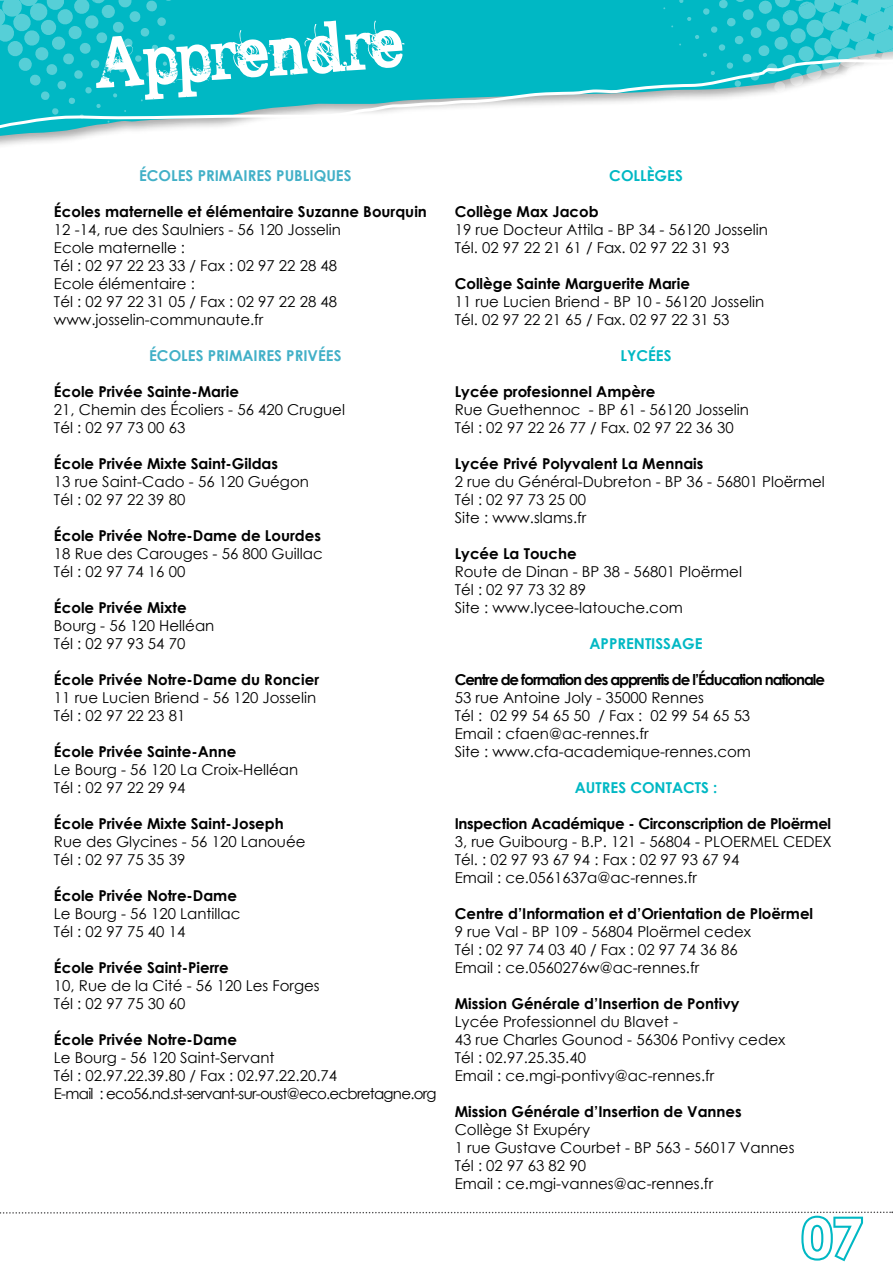
<style>
.page{position:relative;width:893px;height:1263px;background:#fff}
.page>*{position:absolute;margin:0;border:0;box-sizing:border-box;transform-origin:0 0}
.t1{font:60px "BROKENGHOST";color:#fff}
.t2{font:700 54px "Century Gothic";color:#fff}
.t3{font:15px/18px "Century Gothic";color:#000}
.t4{font:700 15px "Century Gothic";color:#000}
.t5{font:15px/18px "Century Gothic";letter-spacing:-.05em;color:#000}
.t6{font:700 15px "Century Gothic";letter-spacing:-.07em;color:#000}
.t7{font:700 15px "Century Gothic";color:#42b0c7}
.t8{font:700 15px "Century Gothic";letter-spacing:-.02em;color:#000}
.t9{font:700 15px "Century Gothic";color:#00b8c4}
</style>
<div class="page">
<svg style="left:0;top:1211px;width:893px;height:51px"></svg>
<div style="left:176px;top:0;width:503px;height:49px;background:#00b8c4"></div>
<svg style="left:0;top:49px;width:679px;height:92px"></svg>
<svg style="left:0;top:0;width:176px;height:123px;background:#19bec9"></svg>
<svg style="left:679px;top:0;width:214px;height:99px"></svg>
<h1 class="t1" style="left:91px;top:17px;width:311px;rotate:-4deg">Apprendre</h1>
<h1 class="t1" style="left:14px;top:54px;width:251px;rotate:-6deg">Editorial</h1>
<p class="t7" style="left:139px;top:164px;width:18px">écoles</p>
<p class="t7" style="left:198px;top:164px;width:10px">primaires</p>
<p class="t7" style="left:276px;top:164px;width:10px">publiques</p>
<p class="t4" style="left:54px;top:200px;width:374px">Écoles maternelle et élémentaire Suzanne Bourquin</p>
<p class="t3" style="left:54px;top:220px;width:289px">12 -14, rue des Saulniers - 56 120 Josselin<br>Ecole maternelle :<br>Tél : 02 97 22 23 33 / Fax : 02 97 22 28 48<br>Ecole élémentaire :<br>Tél : 02 97 22 31 05 / Fax : 02 97 22 28 48 www.josselin-communaute.fr</p>
<p class="t7" style="left:149px;top:344px;width:18px">écoles</p>
<p class="t7" style="left:208px;top:344px;width:10px">primaires</p>
<p class="t7" style="left:286px;top:344px;width:9px">priv</p>
<p class="t7" style="left:318px;top:344px;width:16px">ées</p>
<p class="t4" style="left:54px;top:380px;width:187px">École Privée Sainte-Marie</p>
<p class="t3" style="left:54px;top:400px;width:293px">21, Chemin des Écoliers - 56 420 Cruguel<br>Tél : 02 97 73 00 63</p>
<p class="t4" style="left:54px;top:452px;width:226px">École Privée Mixte Saint-Gildas</p>
<p class="t3" style="left:54px;top:472px;width:256px">13 rue Saint-Cado - 56 120 Guégon<br>Tél : 02 97 22 39 80</p>
<p class="t4" style="left:54px;top:524px;width:269px">École Privée Notre-Dame de Lourdes</p>
<p class="t3" style="left:54px;top:544px;width:270px">18 Rue des Carouges - 56 800 Guillac<br>Tél : 02 97 74 16 00</p>
<p class="t4" style="left:54px;top:596px;width:134px">École Privée Mixte</p>
<p class="t3" style="left:54px;top:616px;width:162px">Bourg - 56 120 Helléan<br>Tél : 02 97 93 54 70</p>
<p class="t4" style="left:54px;top:668px;width:267px">École Privée Notre-Dame du Roncier</p>
<p class="t3" style="left:54px;top:688px;width:264px">11 rue Lucien Briend - 56 120 Josselin<br>Tél : 02 97 22 23 81</p>
<p class="t4" style="left:54px;top:740px;width:184px">École Privée Sainte-Anne</p>
<p class="t3" style="left:54px;top:760px;width:246px">Le Bourg - 56 120 La Croix-Helléan<br>Tél : 02 97 22 29 94</p>
<p class="t4" style="left:54px;top:812px;width:231px">École Privée Mixte Saint-Joseph</p>
<p class="t3" style="left:54px;top:832px;width:253px">Rue des Glycines - 56 120 Lanouée<br>Tél : 02 97 75 35 39</p>
<p class="t4" style="left:54px;top:884px;width:185px">École Privée Notre-Dame</p>
<p class="t3" style="left:54px;top:904px;width:188px">Le Bourg - 56 120 Lantillac<br>Tél : 02 97 75 40 14</p>
<p class="t4" style="left:54px;top:956px;width:176px">École Privée Saint-Pierre</p>
<p class="t3" style="left:54px;top:976px;width:267px">10, Rue de la Cité - 56 120 Les Forges<br>Tél : 02 97 75 30 60</p>
<p class="t4" style="left:54px;top:1028px;width:185px">École Privée Notre-Dame</p>
<p class="t5" style="left:54px;top:1048px;width:384px">Le Bourg - 56 120 Saint-Servant<br>Tél : 02.97.22.39.80 / Fax : 02.97.22.20.74<br>E-mail : eco56.nd.st-servant-sur-oust@eco.ecbretagne.org</p>
<p class="t9" style="left:609px;top:164px;width:56px">Collèges</p>
<p class="t4" style="left:455px;top:200px;width:145px">Collège Max Jacob</p>
<p class="t3" style="left:455px;top:220px;width:315px">19 rue Docteur Attila - BP 34 - 56120 Josselin<br>Tél. 02 97 22 21 61 / Fax. 02 97 22 31 93</p>
<p class="t4" style="left:455px;top:272px;width:237px">Collège Sainte Marguerite Marie</p>
<p class="t3" style="left:455px;top:292px;width:311px">11 rue Lucien Briend - BP 10 - 56120 Josselin<br>Tél. 02 97 22 21 65 / Fax. 02 97 22 31 53</p>
<p class="t9" style="left:621px;top:344px;width:44px">Lycées</p>
<p class="t4" style="left:455px;top:380px;width:202px">Lycée profesionnel Ampère</p>
<p class="t3" style="left:455px;top:400px;width:296px">Rue Guethennoc - BP 61 - 56120 Josselin<br>Tél : 02 97 22 26 77 / Fax. 02 97 22 36 30</p>
<p class="t4" style="left:455px;top:452px;width:250px">Lycée Privé Polyvalent La Mennais</p>
<p class="t3" style="left:455px;top:472px;width:372px">2 rue du Général-Dubreton - BP 36 - 56801 Ploërmel<br>Tél : 02 97 73 25 00<br>Site : www.slams.fr</p>
<p class="t4" style="left:455px;top:542px;width:124px">Lycée La Touche</p>
<p class="t3" style="left:455px;top:562px;width:289px">Route de Dinan - BP 38 - 56801 Ploërmel<br>Tél : 02 97 73 32 89<br>Site : www.lycee-latouche.com</p>
<p class="t9" style="left:589px;top:632px;width:21px">Apprentissage</p>
<p class="t6" style="left:455px;top:668px;width:372px">Centre de formation des apprentis de l’Éducation nationale</p>
<p class="t3" style="left:455px;top:688px;width:298px">53 rue Antoine Joly - 35000 Rennes<br>Tél : 02 99 54 65 50 / Fax : 02 99 54 65 53<br>Email : cfaen@ac-rennes.fr<br>Site : www.cfa-academique-rennes.com</p>
<p class="t9" style="left:575px;top:776px;width:20px">Autres</p>
<p class="t9" style="left:630px;top:776px;width:11px">contacts</p>
<p class="t9" style="left:713px;top:776px;width:6px">:</p>
<p class="t8" style="left:455px;top:812px;width:378px">Inspection Académique - Circonscription de Ploërmel</p>
<p class="t3" style="left:455px;top:832px;width:378px">3, rue Guibourg - B.P. 121 - 56804 - PLOERMEL CEDEX<br>Tél. : 02 97 93 67 94 : Fax : 02 97 93 67 94<br>Email : ce.0561637a@ac-rennes.fr</p>
<p class="t4" style="left:455px;top:902px;width:360px">Centre d’Information et d’Orientation de Ploërmel</p>
<p class="t3" style="left:455px;top:922px;width:298px">9 rue Val - BP 109 - 56804 Ploërmel cedex<br>Tél : 02 97 74 03 40 / Fax : 02 97 74 36 86<br>Email : ce.0560276w@ac-rennes.fr</p>
<p class="t4" style="left:455px;top:992px;width:286px">Mission Générale d’Insertion de Pontivy</p>
<p class="t3" style="left:455px;top:1012px;width:332px">Lycée Professionnel du Blavet -<br>43 rue Charles Gounod - 56306 Pontivy cedex Tél : 02.97.25.35.40<br>Email : ce.mgi-pontivy@ac-rennes.fr</p>
<p class="t4" style="left:455px;top:1100px;width:289px">Mission Générale d’Insertion de Vannes</p>
<p class="t3" style="left:455px;top:1120px;width:341px">Collège St Exupéry<br>1 rue Gustave Courbet - BP 563 - 56017 Vannes<br>Tél : 02 97 63 82 90<br>Email : ce.mgi-vannes@ac-rennes.fr</p>
<h2 class="t2" style="left:802px;top:1197px;width:62px">07</h2>
</div>
